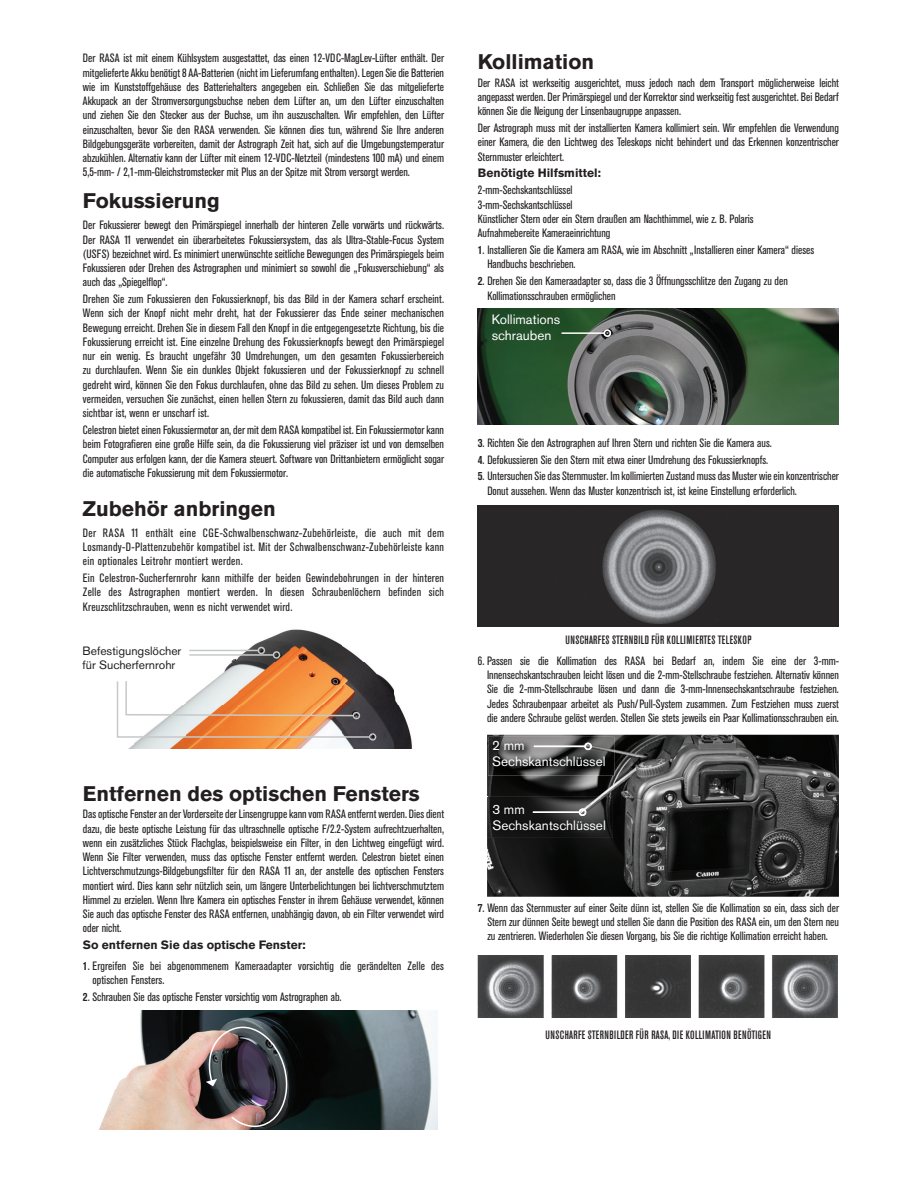
<style>
.page{position:relative;width:918px;height:1188px;background:#fff}
.page>*{position:absolute;margin:0;border:0;box-sizing:border-box;transform-origin:0 0}
.t1{font:700 21px "Akzidenz Grotesk BE";color:#231f20}
.t2{font:13.5px/15.6px "Akzidenz Grotesk BE";color:#fff}
.t3{font:condensed 12px/14.2px "Akzidenz Grotesk BE";color:#231f20;text-align:justify}
.t4{font:500 condensed 12px "Akzidenz Grotesk BE";letter-spacing:.03em;color:#231f20}
.t5{font:700 12px "Akzidenz Grotesk BE";color:#231f20}
.t6{font:12px/14.4px "Akzidenz Grotesk BE";color:#231f20}
.s1{font-weight:700}
</style>
<div class="page">
<img style="left:129px;top:629px;width:283px;height:119px">
<img style="left:99px;top:1010px;width:338px;height:120px">
<img style="left:478px;top:308px;width:361px;height:116px">
<img style="left:478px;top:505px;width:361px;height:122px">
<img style="left:487px;top:735px;width:352px;height:162px">
<img style="left:478px;top:956px;width:360px;height:62px">
<hr style="left:562px;top:332px;width:42px;height:2px;background:#fff">
<div style="left:604px;top:329px;width:7px;height:8px;border:2px solid #fff;border-radius:50%"></div>
<img style="left:204px;top:1023px;width:84px;height:105px">
<img style="left:488px;top:737px;width:126px;height:39px">
<img style="left:534px;top:746px;width:50px;height:1px">
<svg style="left:584px;top:743px;width:8px;height:7px"></svg>
<img style="left:487px;top:797px;width:126px;height:41px">
<img style="left:533px;top:812px;width:46px;height:1px">
<svg style="left:579px;top:809px;width:7px;height:7px"></svg>
<hr style="left:189px;top:650px;width:69px;height:1px;background:#c7c8ca">
<div style="left:258px;top:647px;width:7px;height:7px;border:2px solid #c7c8ca;border-radius:50%"></div>
<hr style="left:189px;top:654px;width:84px;height:2px;background:#c7c8ca">
<div style="left:273px;top:651px;width:7px;height:8px;border:2px solid #c7c8ca;border-radius:50%"></div>
<svg style="left:116px;top:680px;width:255px;height:58px"></svg>
<div style="left:369px;top:733px;width:7px;height:8px;border:2px solid #c7c8ca;border-radius:50%"></div>
<p class="t3" style="left:83px;top:51px;width:363px">Der RASA ist mit einem Kühlsystem ausgestattet, das einen 12-VDC-MagLev-Lüfter enthält. Der mitgelieferte Akku benötigt 8 AA-Batterien (nicht im Lieferumfang enthalten). Legen Sie die Batterien wie im Kunststoffgehäuse des Batteriehalters angegeben ein. Schließen Sie das mitgelieferte Akkupack an der Stromversorgungsbuchse neben dem Lüfter an, um den Lüfter einzuschalten und ziehen Sie den Stecker aus der Buchse, um ihn auszuschalten. Wir empfehlen, den Lüfter einzuschalten, bevor Sie den RASA verwenden. Sie können dies tun, während Sie Ihre anderen Bildgebungsgeräte vorbereiten, damit der Astrograph Zeit hat, sich auf die Umgebungstemperatur abzukühlen. Alternativ kann der Lüfter mit einem 12-VDC-Netzteil (mindestens 100 mA) und einem 5,5-mm- / 2,1-mm-Gleichstromstecker mit Plus an der Spitze mit Strom versorgt werden.</p>
<h1 class="t1" style="left:83px;top:189px;width:138px">Fokussierung</h1>
<p class="t3" style="left:83px;top:218px;width:363px">Der Fokussierer bewegt den Primärspiegel innerhalb der hinteren Zelle vorwärts und rückwärts.<br>Der RASA 11 verwendet ein überarbeitetes Fokussiersystem, das als Ultra-Stable-Focus System (USFS) bezeichnet wird. Es minimiert unerwünschte seitliche Bewegungen des Primärspiegels beim Fokussieren oder Drehen des Astrographen und minimiert so sowohl die „Fokusverschiebung“ als auch das „Spiegelflop“.</p>
<p class="t3" style="left:83px;top:292px;width:363px">Drehen Sie zum Fokussieren den Fokussierknopf, bis das Bild in der Kamera scharf erscheint.<br>Wenn sich der Knopf nicht mehr dreht, hat der Fokussierer das Ende seiner mechanischen Bewegung erreicht. Drehen Sie in diesem Fall den Knopf in die entgegengesetzte Richtung, bis die Fokussierung erreicht ist. Eine einzelne Drehung des Fokussierknopfs bewegt den Primärspiegel nur ein wenig. Es braucht ungefähr 30 Umdrehungen, um den gesamten Fokussierbereich zu durchlaufen. Wenn Sie ein dunkles Objekt fokussieren und der Fokussierknopf zu schnell gedreht wird, können Sie den Fokus durchlaufen, ohne das Bild zu sehen. Um dieses Problem zu vermeiden, versuchen Sie zunächst, einen hellen Stern zu fokussieren, damit das Bild auch dann sichtbar ist, wenn er unscharf ist.</p>
<p class="t3" style="left:83px;top:423px;width:363px">Celestron bietet einen Fokussiermotor an, der mit dem RASA kompatibel ist. Ein Fokussiermotor kann beim Fotografieren eine große Hilfe sein, da die Fokussierung viel präziser ist und von demselben Computer aus erfolgen kann, der die Kamera steuert. Software von Drittanbietern ermöglicht sogar die automatische Fokussierung mit dem Fokussiermotor.</p>
<h1 class="t1" style="left:83px;top:496px;width:194px">Zubehör anbringen</h1>
<p class="t3" style="left:83px;top:526px;width:363px">Der RASA 11 enthält eine CGE-Schwalbenschwanz-Zubehörleiste, die auch mit dem Losmandy-D-Plattenzubehör kompatibel ist. Mit der Schwalbenschwanz-Zubehörleiste kann ein optionales Leitrohr montiert werden.</p>
<p class="t3" style="left:83px;top:571px;width:363px">Ein Celestron-Sucherfernrohr kann mithilfe der beiden Gewindebohrungen in der hinteren Zelle des Astrographen montiert werden. In diesen Schraubenlöchern befinden sich Kreuzschlitzschrauben, wenn es nicht verwendet wird.</p>
<p class="t6" style="left:83px;top:644px;width:100px">Befestigungslöcher für Sucherfernrohr</p>
<h1 class="t1" style="left:83px;top:782px;width:338px">Entfernen des optischen Fensters</h1>
<p class="t3" style="left:83px;top:807px;width:363px">Das optische Fenster an der Vorderseite der Linsengruppe kann vom RASA entfernt werden. Dies dient dazu, die beste optische Leistung für das ultraschnelle optische F/2.2-System aufrechtzuerhalten, wenn ein zusätzliches Stück Flachglas, beispielsweise ein Filter, in den Lichtweg eingefügt wird.<br>Wenn Sie Filter verwenden, muss das optische Fenster entfernt werden. Celestron bietet einen Lichtverschmutzungs-Bildgebungsfilter für den RASA 11 an, der anstelle des optischen Fensters montiert wird. Dies kann sehr nützlich sein, um längere Unterbelichtungen bei lichtverschmutztem Himmel zu erzielen. Wenn Ihre Kamera ein optisches Fenster in ihrem Gehäuse verwendet, können Sie auch das optische Fenster des RASA entfernen, unabhängig davon, ob ein Filter verwendet wird oder nicht.</p>
<p class="t5" style="left:83px;top:938px;width:224px">So entfernen Sie das optische Fenster:</p>
<p class="t3" style="left:92px;top:959px;width:353px;text-indent:-10px"><span class="s1">1</span>. Ergreifen Sie bei abgenommenem Kameraadapter vorsichtig die gerändelten Zelle des optischen Fensters.</p>
<p class="t3" style="left:83px;top:990px;width:260px"><span class="s1">2</span>. Schrauben Sie das optische Fenster vorsichtig vom Astrographen ab.</p>
<h1 class="t1" style="left:478px;top:50px;width:118px">Kollimation</h1>
<p class="t3" style="left:478px;top:76px;width:363px">Der RASA ist werkseitig ausgerichtet, muss jedoch nach dem Transport möglicherweise leicht angepasst werden. Der Primärspiegel und der Korrektor sind werkseitig fest ausgerichtet. Bei Bedarf können Sie die Neigung der Linsenbaugruppe anpassen.</p>
<p class="t3" style="left:478px;top:121px;width:363px">Der Astrograph muss mit der installierten Kamera kollimiert sein. Wir empfehlen die Verwendung einer Kamera, die den Lichtweg des Teleskops nicht behindert und das Erkennen konzentrischer Sternmuster erleichtert.</p>
<p class="t5" style="left:478px;top:166px;width:125px">Benötigte Hilfsmittel:</p>
<p class="t3" style="left:478px;top:183px;width:277px;text-align:left">2-mm-Sechskantschlüssel<br>3-mm-Sechskantschlüssel<br>Künstlicher Stern oder ein Stern draußen am Nachthimmel, wie z. B. Polaris Aufnahmebereite Kameraeinrichtung</p>
<p class="t3" style="left:487px;top:243px;width:328px;text-indent:-10px"><span class="s1">1</span>. Installieren Sie die Kamera am RASA, wie im Abschnitt „Installieren einer Kamera“ dieses<br>Handbuchs beschrieben.</p>
<p class="t3" style="left:487px;top:274px;width:302px;text-indent:-10px"><span class="s1">2</span>. Drehen Sie den Kameraadapter so, dass die 3 Öffnungsschlitze den Zugang zu den<br>Kollimationsschrauben ermöglichen</p>
<p class="t2" style="left:492px;top:311px;width:70px;line-height:16.2px">Kollimations schrauben</p>
<p class="t3" style="left:478px;top:436px;width:296px"><span class="s1">3</span>. Richten Sie den Astrographen auf Ihren Stern und richten Sie die Kamera aus.</p>
<p class="t3" style="left:478px;top:453px;width:292px"><span class="s1">4</span>. Defokussieren Sie den Stern mit etwa einer Umdrehung des Fokussierknopfs.</p>
<p class="t3" style="left:487px;top:469px;width:353px;text-indent:-10px"><span class="s1">5</span>. Untersuchen Sie das Sternmuster. Im kollimierten Zustand muss das Muster wie ein konzentrischer<br>Donut aussehen. Wenn das Muster konzentrisch ist, ist keine Einstellung erforderlich.</p>
<p class="t4" style="left:565px;top:633px;width:187px">UNSCHARFES STERNBILD FÜR KOLLIMIERTES TELESKOP</p>
<p class="t3" style="left:487px;top:654px;width:353px;text-indent:-9px">6. Passen sie die Kollimation des RASA bei Bedarf an, indem Sie eine der 3-mm-Innensechskantschrauben leicht lösen und die 2-mm-Stellschraube festziehen. Alternativ können Sie die 2-mm-Stellschraube lösen und dann die 3-mm-Innensechskantschraube festziehen.<br>Jedes Schraubenpaar arbeitet als Push/Pull-System zusammen. Zum Festziehen muss zuerst die andere Schraube gelöst werden. Stellen Sie stets jeweils ein Paar Kollimationsschrauben ein.</p>
<p class="t2" style="left:492px;top:738px;width:115px">2 mm<br>Sechskantschlüssel</p>
<p class="t2" style="left:492px;top:802px;width:115px">3 mm<br>Sechskantschlüssel</p>
<p class="t3" style="left:487px;top:901px;width:353px;text-indent:-10px"><span class="s1">7</span>. Wenn das Sternmuster auf einer Seite dünn ist, stellen Sie die Kollimation so ein, dass sich der Stern zur dünnen Seite bewegt und stellen Sie dann die Position des RASA ein, um den Stern neu zu zentrieren. Wiederholen Sie diesen Vorgang, bis Sie die richtige Kollimation erreicht haben.</p>
<p class="t4" style="left:546px;top:1028px;width:227px">UNSCHARFE STERNBILDER FÜR RASA, DIE KOLLIMATION BENÖTIGEN</p>
</div>
